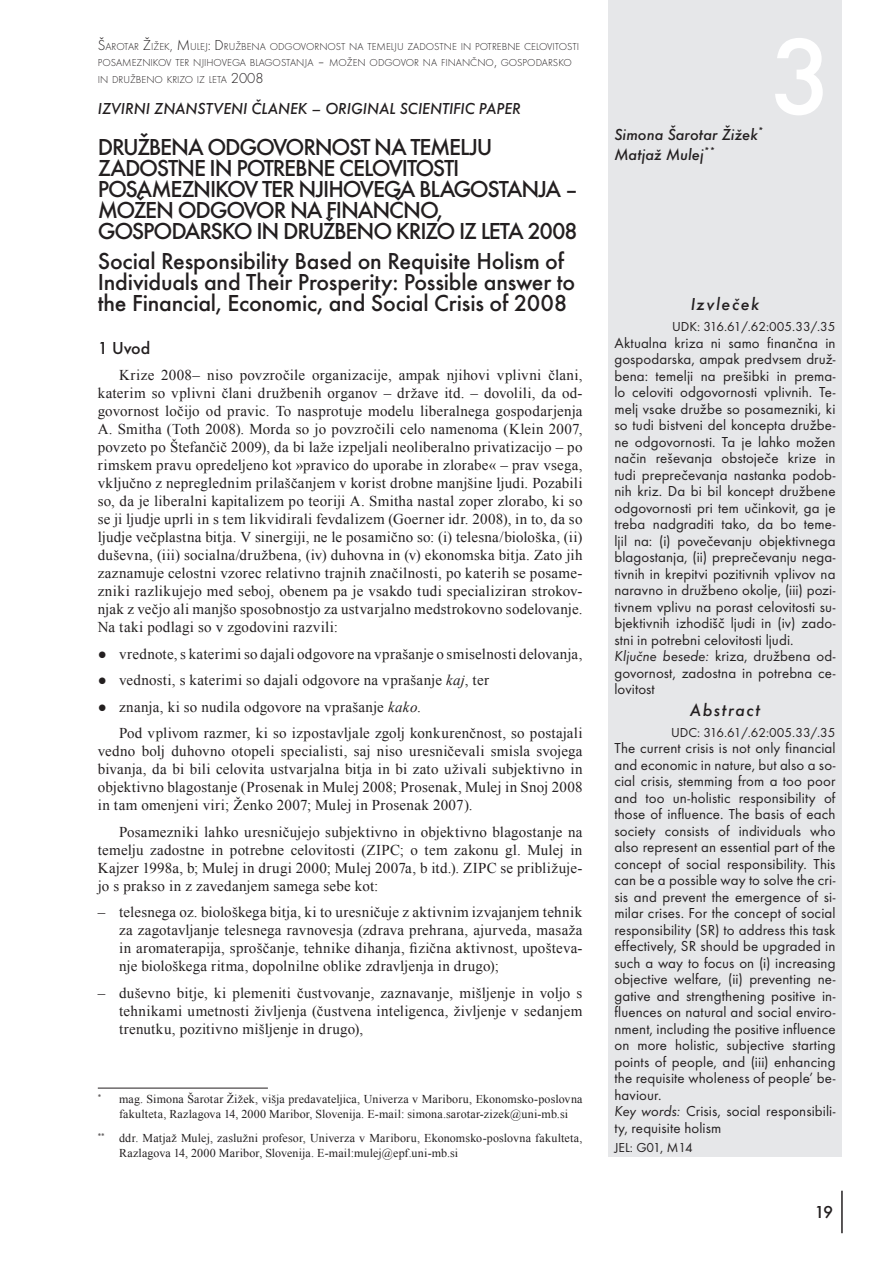
<style>
.page{position:relative;width:893px;height:1263px;background:#fff}
.page>*{position:absolute;margin:0;border:0;box-sizing:border-box;transform-origin:0 0}
.t1{font:500 112.5px "Futura TEE";color:#fff}
.t2{font:500 24px/21px "Futura TEE";letter-spacing:-.04em;color:#231f20}
.t3{font:500 24px/21px "Futura TEE";letter-spacing:-.01em;color:#231f20}
.t4{font:18px "Futura TEE Medi Obli";letter-spacing:.085em;color:#231f20}
.t5{font:500 18px "Futura TEE";letter-spacing:-.02em;color:#231f20}
.t6{font:16.5px/19.8px "Futura TEE Medi Obli";color:#231f20}
.t7{font:15px/18px "Times New Roman";letter-spacing:.015em;color:#231f20;text-align:justify}
.t8{font:15px/16.5px "Futura TEE";letter-spacing:.005em;color:#231f20}
.t9{font:13.5px "Futura TEE";color:#231f20}
.t10{font:12px/15px "Times New Roman";letter-spacing:.01em;color:#231f20;text-align:center}
.t11{font:10.5px/16.5px "Futura TEE Ligh";color:#231f20}
.s1{font-size:15px}
.s2{font-style:italic}
.s3{font-family:"Futura TEE Book Obli"}
</style>
<div class="page">
<hr style="left:841px;top:1191px;width:2px;height:42px;background:#231f20">
<div style="left:608px;top:0;width:234px;height:1157px;background:#e6e7e9"></div>
<hr style="left:98px;top:1088px;width:170px;height:1px;background:#231f20">
<p class="t11" style="left:98px;top:38px;width:483px"><span class="s1">Š</span>AROTAR <span class="s1">Ž</span>IŽEK<span class="s1">, M</span> ULEJ<span class="s1">: D</span>RUŽB ENA ODGOVORN OST NA TEMELJU ZADOSTN E IN POTREBN E CELOVITOSTI<br>POSAMEZN IKOV TER NJIHOVEGA BLAGOSTANJA <span class="s1">–</span> MOŽEN ODGOVOR NA FINAN ČN O<span class="s1">,</span> GOSPODARSKO<br>IN DRUŽBENO KRIZO IZ LETA <span class="s1">2008</span></p>
<p class="t6" style="left:98px;top:99px;width:425px">IZVIRNI ZNANSTVENI ČLANEK – ORIGINAL SCIENTIFIC PAPER</p>
<h2 class="t2" style="left:98px;top:137px;width:482px">DRUŽBENA ODGOVORNOST NA TEMELJU ZADOSTNE IN POTREBNE CELOVITOSTI POSAMEZNIKOV TER NJIHOVEGA BLAGOSTANJA – MOŽEN ODGOVOR NA FINANČNO, GOSPODARSKO IN DRUŽBENO KRIZO IZ LETA 2008</h2>
<h2 class="t3" style="left:98px;top:250px;width:479px">Social Responsibility Based on Requisite Holism of<br>Individuals and Their Prosperity: Possible answer to the Financial, Economic, and Social Crisis of 2008</h2>
<p class="t5" style="left:98px;top:337px;width:54px">1 Uvod</p>
<p class="t7" style="left:98px;top:366px;width:486px;text-indent:21px">Krize 2008– niso povzročile organizacije, ampak njihovi vplivni člani, katerim so vplivni člani družbenih organov – države itd. – dovolili, da od&shy;govornost ločijo od pravic. To nasprotuje modelu liberalnega gospodarjenja A. Smitha (Toth 2008). Morda so jo povzročili celo namenoma (Klein 2007, povzeto po Štefančič 2009), da bi laže izpeljali neoliberalno privatizacijo – po rimskem pravu opredeljeno kot »pravico do uporabe in zlorabe« – prav vsega, vključno z nepreglednim prilaščanjem v korist drobne manjšine ljudi. Pozabili so, da je liberalni kapitalizem po teoriji A. Smitha nastal zoper zlorabo, ki so se ji ljudje uprli in s tem likvidirali fevdalizem (Goerner idr. 2008), in to, da so ljudje večplastna bitja. V sinergiji, ne le posamično so: (i) telesna/biološka, (ii) duševna, (iii) socialna/družbena, (iv) duhovna in (v) ekonomska bitja. Zato jih zaznamuje celostni vzorec relativno trajnih značilnosti, po katerih se posame&shy;zniki razlikujejo med seboj, obenem pa je vsakdo tudi specializiran strokov&shy;njak z večjo ali manjšo sposobnostjo za ustvarjalno medstrokovno sodelovanje.<br>Na taki podlagi so v zgodovini razvili:</p>
<p class="t7" style="left:98px;top:644px;width:486px">● vrednote, s katerimi so dajali odgovore na vprašanje o smiselnosti delovanja,</p>
<p class="t7" style="left:98px;top:671px;width:393px">● vednosti, s katerimi so dajali odgovore na vprašanje <span class="s2">kaj</span>, ter</p>
<p class="t7" style="left:119px;top:693px;width:465px;line-height:26.5px;text-indent:-21px">● znanja, ki so nudila odgovore na vprašanje <span class="s2">kako</span>.<br>Pod vplivom razmer, ki so izpostavljale zgolj konkurenčnost, so postajali</p>
<p class="t7" style="left:98px;top:742px;width:486px">vedno bolj duhovno otopeli specialisti, saj niso uresničevali smisla svojega bivanja, da bi bili celovita ustvarjalna bitja in bi zato uživali subjektivno in objektivno blagostanje (Prosenak in Mulej 2008; Prosenak, Mulej in Snoj 2008 in tam omenjeni viri; Ženko 2007; Mulej in Prosenak 2007).</p>
<p class="t7" style="left:98px;top:822px;width:486px;text-indent:21px">Posamezniki lahko uresničujejo subjektivno in objektivno blagostanje na temelju zadostne in potrebne celovitosti (ZIPC; o tem zakonu gl. Mulej in Kajzer 1998a, b; Mulej in drugi 2000; Mulej 2007a, b itd.). ZIPC se približuje&shy;jo s prakso in z zavedanjem samega sebe kot:</p>
<p class="t7" style="left:119px;top:903px;width:465px;text-indent:-21px">– telesnega oz. biološkega bitja, ki to uresničuje z aktivnim izvajanjem tehnik za zagotavljanje telesnega ravnovesja (zdrava prehrana, ajurveda, masaža in aromaterapija, sproščanje, tehnike dihanja, fizična aktivnost, upošteva&shy;nje biološkega ritma, dopolnilne oblike zdravljenja in drugo);</p>
<p class="t7" style="left:119px;top:983px;width:465px;text-indent:-21px">– duševno bitje, ki plemeniti čustvovanje, zaznavanje, mišljenje in voljo s tehnikami umetnosti življenja (čustvena inteligenca, življenje v sedanjem trenutku, pozitivno mišljenje in drugo),</p>
<p class="t10" style="left:98px;top:1091px;width:486px"><sup>*</sup> mag. Simona Šarotar Žižek, višja predavateljica, Univerza v Mariboru, Ekonomsko-poslovna fakulteta, Razlagova 14, 2000 Maribor, Slovenija. E-mail: simona.sarotar-zizek@uni-mb.si</p>
<p class="t10" style="left:119px;top:1130px;width:465px;text-align:left;text-indent:-21px"><sup>**</sup> ddr. Matjaž Mulej, zaslužni profesor, Univerza v Mariboru, Ekonomsko-poslovna fakulteta,<br>Razlagova 14, 2000 Maribor, Slovenija. E-mail:mulej@epf.uni-mb.si</p>
<p class="t6" style="left:614px;top:124px;width:150px">Simona Šarotar Žižek<sup>*<br></sup>Matjaž Mulej<sup>**</sup></p>
<h1 class="t1" style="left:770px;top:10px;width:65px">3</h1>
<p class="t4" style="left:691px;top:294px;width:70px">Izvleček</p>
<p class="t9" style="left:672px;top:319px;width:165px">UDK: 316.61/.62:005.33/.35</p>
<p class="t8" style="left:614px;top:334px;width:223px">Aktualna kriza ni samo finančna in gospodarska, ampak predvsem druž&shy;bena: temelji na prešibki in prema&shy;lo celoviti odgovornosti vplivnih. Te&shy;melj vsake družbe so posamezniki, ki so tudi bistveni del koncepta družbe&shy;ne odgovornosti. Ta je lahko možen način reševanja obstoječe krize in tudi preprečevanja nastanka podob&shy;nih kriz. Da bi bil koncept družbene odgovornosti pri tem učinkovit, ga je treba nadgraditi tako, da bo teme&shy;ljil na: (i) povečevanju objektivnega blagostanja, (ii) preprečevanju nega&shy;tivnih in krepitvi pozitivnih vplivov na naravno in družbeno okolje, (iii) pozi&shy;tivnem vplivu na porast celovitosti su&shy;bjektivnih izhodišč ljudi in (iv) zado&shy;stni in potrebni celovitosti ljudi.<br><span class="s3">Ključne besede:</span> kriza, družbena od&shy;govornost, zadostna in potrebna ce&shy;lovitost</p>
<p class="t4" style="left:690px;top:699px;width:72px">Abstract</p>
<p class="t9" style="left:671px;top:724px;width:166px">UDC: 316.61/.62:005.33/.35</p>
<p class="t8" style="left:614px;top:740px;width:223px">The current crisis is not only financial and economic in nature, but also a so&shy;cial crisis, stemming from a too poor and too un-holistic responsibility of those of influence. The basis of each society consists of individuals who also represent an essential part of the concept of social responsibility. This can be a possible way to solve the cri&shy;sis and prevent the emergence of si&shy;milar crises. For the concept of social responsibility (SR) to address this task effectively, SR should be upgraded in such a way to focus on (i) increasing objective welfare, (ii) preventing ne&shy;gative and strengthening positive in&shy;fluences on natural and social enviro&shy;nment, including the positive influence on more holistic, subjective starting points of people, and (iii) enhancing the requisite wholeness of people’ be&shy;haviour.<br><span class="s3">Key words:</span> Crisis, social responsibili&shy;ty, requisite holism</p>
<p class="t9" style="left:614px;top:1140px;width:80px">JEL: G01, M14</p>
<p class="t5" style="left:815px;top:1201px;width:20px">19</p>
</div>
